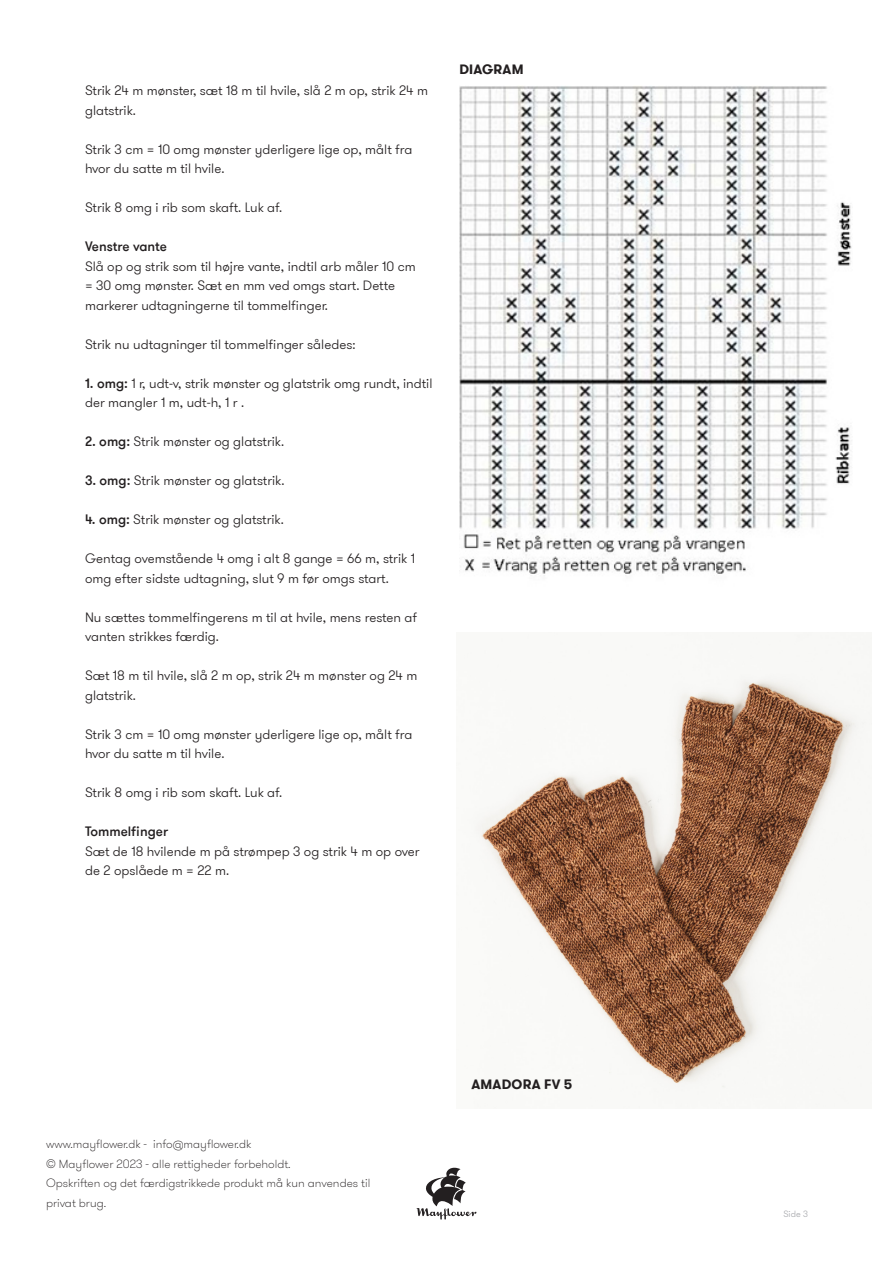
<style>
.page{position:relative;width:893px;height:1263px;background:#fff}
.page>*{position:absolute;margin:0;border:0;box-sizing:border-box;transform-origin:0 0}
.t1{font:300 13.5px/19.5px "GT Walsheim Pro";color:#231f20}
.t2{font:500 13.5px "GT Walsheim Pro";color:#231f20}
.t3{font:700 13.5px "GT Walsheim Pro";letter-spacing:.015em;color:#231f20}
.t4{font:100 12px/19.5px "GT Walsheim Pro";color:#231f20}
.t5{font:300 9px "GT Walsheim Pro";color:#a8a9ad}
.s1{font-weight:500}
</style>
<div class="page">
<svg style="left:417px;top:1168px;width:59px;height:51px"></svg>
<img style="left:460px;top:86px;width:392px;height:490px">
<img style="left:475px;top:634px;width:396px;height:471px">
<p class="t1" style="left:85px;top:81px;width:344px">Strik 24 m mønster, sæt 18 m til hvile, slå 2 m op, strik 24 m glatstrik.</p>
<p class="t1" style="left:85px;top:140px;width:329px">Strik 3 cm = 10 omg mønster yderligere lige op, målt fra hvor du satte m til hvile.</p>
<p class="t1" style="left:85px;top:198px;width:199px">Strik 8 omg i rib som skaft. Luk af.</p>
<p class="t2" style="left:85px;top:238px;width:83px">Venstre vante</p>
<p class="t1" style="left:85px;top:257px;width:332px">Slå op og strik som til højre vante, indtil arb måler 10 cm = 30 omg mønster. Sæt en mm ved omgs start. Dette markerer udtagningerne til tommelfinger.</p>
<p class="t1" style="left:85px;top:335px;width:272px">Strik nu udtagninger til tommelfinger således:</p>
<p class="t1" style="left:85px;top:374px;width:349px"><span class="s1">1. omg:</span> 1 r, udt-v, strik mønster og glatstrik omg rundt, indtil der mangler 1 m, udt-h, 1 r .</p>
<p class="t1" style="left:85px;top:432px;width:201px"><span class="s1">2. omg:</span> Strik mønster og glatstrik.</p>
<p class="t1" style="left:85px;top:471px;width:201px"><span class="s1">3. omg:</span> Strik mønster og glatstrik.</p>
<p class="t1" style="left:85px;top:510px;width:200px"><span class="s1">4. omg:</span> Strik mønster og glatstrik.</p>
<p class="t1" style="left:85px;top:549px;width:332px">Gentag ovemstående 4 omg i alt 8 gange = 66 m, strik 1 omg efter sidste udtagning, slut 9 m før omgs start.</p>
<p class="t1" style="left:85px;top:608px;width:333px">Nu sættes tommelfingerens m til at hvile, mens resten af vanten strikkes færdig.</p>
<p class="t1" style="left:85px;top:666px;width:334px">Sæt 18 m til hvile, slå 2 m op, strik 24 m mønster og 24 m glatstrik.</p>
<p class="t1" style="left:85px;top:725px;width:329px">Strik 3 cm = 10 omg mønster yderligere lige op, målt fra hvor du satte m til hvile.</p>
<p class="t1" style="left:85px;top:783px;width:199px">Strik 8 omg i rib som skaft. Luk af.</p>
<p class="t2" style="left:85px;top:823px;width:85px">Tommelfinger</p>
<p class="t1" style="left:85px;top:842px;width:336px">Sæt de 18 hvilende m på strømpep 3 og strik 4 m op over de 2 opslåede m = 22 m.</p>
<p class="t3" style="left:459px;top:60px;width:66px">DIAGRAM</p>
<p class="t4" style="left:46px;top:1134px;width:207px">www.mayflower.dk - info@mayflower.dk</p>
<p class="t4" style="left:46px;top:1154px;width:246px">© Mayflower 2023 - alle rettigheder forbeholdt.</p>
<p class="t4" style="left:46px;top:1173px;width:326px">Opskriften og det færdigstrikkede produkt må kun anvendes til privat brug.</p>
<p class="t3" style="left:471px;top:1075px;width:102px">AMADORA FV 5</p>
<p class="t5" style="left:783px;top:1208px;width:26px">Side 3</p>
</div>
